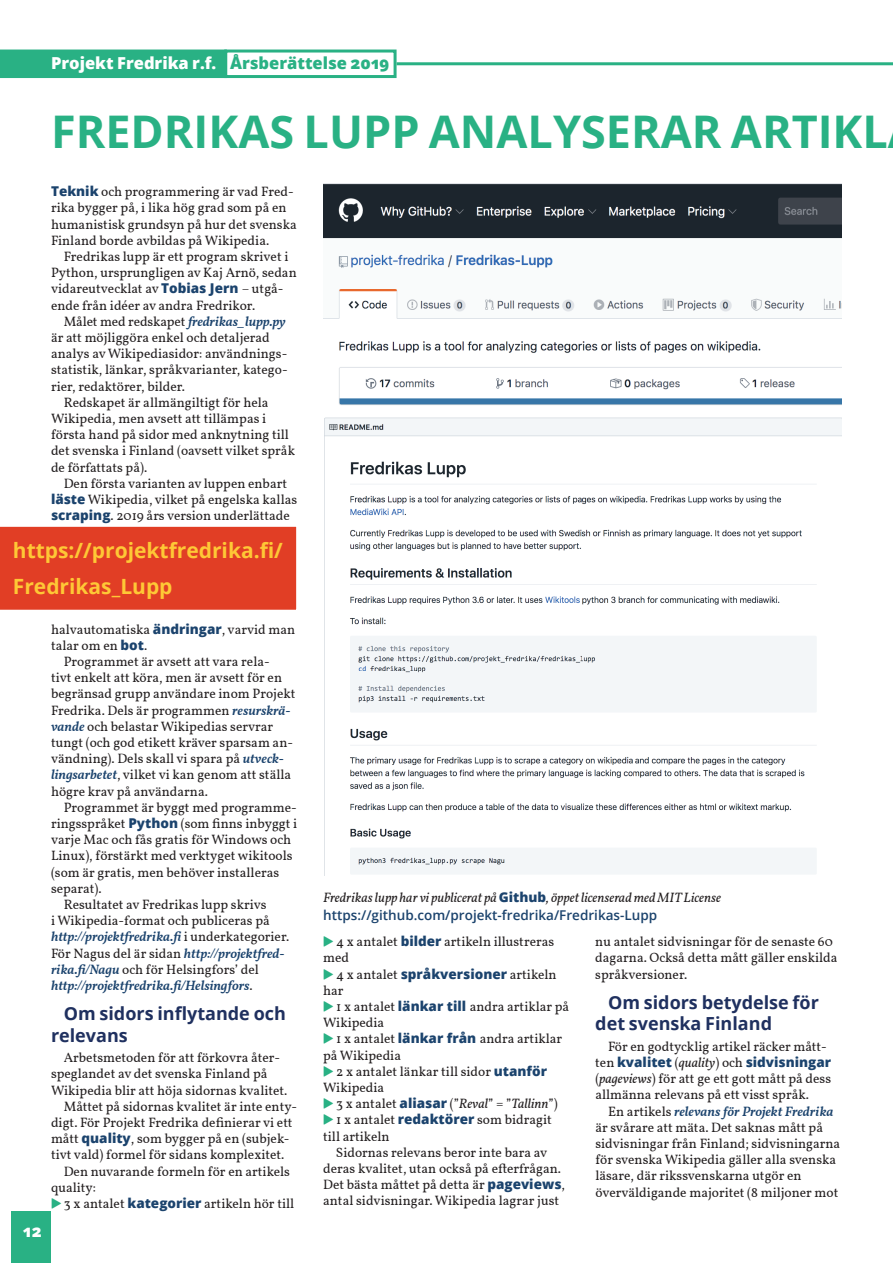
<style>
.page{position:relative;width:893px;height:1263px;background:#fff}
.page>*{position:absolute;margin:0;border:0;box-sizing:border-box;transform-origin:0 0}
.t1{font:700 45px "Open Sans";color:#29b184}
.t2{font:700 21px/36px "Open Sans";color:#fec836}
.t3{font:700 18px/21.6px "Open Sans";color:#1f305f}
.t4{font:800 16.5px "Open Sans";color:#fff}
.t5{font:13.5px/16.2px "Vollkorn";color:#231f20}
.t6{font:italic 600 13.5px "Vollkorn";color:#1b436d}
.t7{font:italic 13.5px "Vollkorn";color:#231f20}
.t8{font:600 13.5px "Open Sans";color:#1b436d}
.t9{font:800 13.5px "Open Sans";color:#1b436d}
.s1{color:#29b184}
.s2{font-family:"Open Sans";font-weight:800;color:#1b436d}
.s3{font-weight:600;font-style:italic;color:#1b436d}
.s4{font-weight:400;font-style:normal;color:#231f20}
.s5{font-family:"Open Sans";font-weight:800;font-style:normal;color:#1b436d}
.s6{font-style:italic}
.s7{font-family:"Vollkorn";font-weight:400;color:#231f20}
.s8{font-family:"Vollkorn";font-weight:400;font-style:italic;color:#231f20}
</style>
<div class="page">
<div style="left:224px;top:50px;width:173px;height:28px;border:3px solid #29b184"></div>
<div style="left:12px;top:1212px;width:39px;height:51px;background:#29b184"></div>
<div style="left:0;top:50px;width:227px;height:28px;background:#29b184"></div>
<hr style="left:397px;top:62px;width:496px;height:3px;background:#29b184">
<img style="left:323px;top:183px;width:519px;height:693px">
<div style="left:0;top:526px;width:297px;height:84px;background:#e13e25"></div>
<p class="t4" style="left:51px;top:50px;width:340px">Projekt Fredrika r.f. <span class="s1">Årsberättelse 2019</span></p>
<h1 class="t1" style="left:51px;top:99px;width:838px">FREDRIKAS LUPP ANALYSERAR ARTIKL</h1>
<p class="t5" style="left:51px;top:184px;width:247px"><span class="s2">Teknik</span> och programmering är vad Fred&shy;rika bygger på, i lika hög grad som på en humanistisk grundsyn på hur det svenska Finland borde avbildas på Wikipedia.</p>
<p class="t5" style="left:51px;top:249px;width:247px;text-indent:13px">Fredrikas lupp är ett program skrivet i Python, ursprungligen av Kaj Arnö, sedan vidareutvecklat av <span class="s2">Tobias Jern</span> – utgå&shy;ende från idéer av andra Fredrikor.</p>
<p class="t5" style="left:51px;top:313px;width:238px;text-indent:13px">Målet med redskapet <span class="s3">fredrikas_lupp.py </span>är att möjliggöra enkel och detaljerad analys av Wikipediasidor: användnings&shy;statistik, länkar, språkvarianter, katego&shy;rier, redaktörer, bilder.</p>
<p class="t5" style="left:51px;top:394px;width:245px;text-indent:13px">Redskapet är allmängiltigt för hela Wikipedia, men avsett att tillämpas i första hand på sidor med anknytning till det svenska i Finland (oavsett vilket språk de författats på).</p>
<p class="t5" style="left:51px;top:475px;width:248px;text-align:center">Den första varianten av luppen enbart <span class="s2">läste</span> Wikipedia, vilket på engelska kallas <span class="s2">scraping</span>. 2019 års version underlättade</p>
<h2 class="t2" style="left:13px;top:532px;width:272px">https://projektfredrika.fi/<br>Fredrikas_Lupp</h2>
<p class="t4" style="left:23px;top:1219px;width:20px">12</p>
<p class="t5" style="left:51px;top:621px;width:246px">halvautomatiska <span class="s2">ändringar</span>, varvid man</p>
<p class="t5" style="left:51px;top:637px;width:98px">talar om en <span class="s2">bot</span>.</p>
<p class="t5" style="left:64px;top:654px;width:207px">Programmet är avsett att vara rela-</p>
<p class="t5" style="left:51px;top:670px;width:233px">tivt enkelt att köra, men är avsett för en</p>
<p class="t5" style="left:51px;top:686px;width:246px">begränsad grupp användare inom Projekt</p>
<p class="t5" style="left:51px;top:702px;width:241px">Fredrika. Dels är programmen <span class="s3">resurskrä-</span></p>
<p class="t5" style="left:51px;top:718px;width:224px"><span class="s3">vande</span> och belastar Wikipedias servrar</p>
<p class="t5" style="left:51px;top:735px;width:244px">tungt (och god etikett kräver sparsam an-</p>
<p class="t5" style="left:51px;top:751px;width:234px">vändning). Dels skall vi spara på <span class="s3">utveck-</span></p>
<p class="t5" style="left:51px;top:767px;width:242px"><span class="s3">lingsarbetet</span>, vilket vi kan genom att ställa</p>
<p class="t5" style="left:51px;top:783px;width:158px">högre krav på användarna.</p>
<p class="t5" style="left:64px;top:799px;width:235px">Programmet är byggt med programme-</p>
<p class="t5" style="left:51px;top:816px;width:248px">ringsspråket <span class="s2">Python</span> (som finns inbyggt i</p>
<p class="t5" style="left:51px;top:832px;width:242px">varje Mac och fås gratis för Windows och</p>
<p class="t5" style="left:51px;top:848px;width:243px">Linux), förstärkt med verktyget wikitools</p>
<p class="t5" style="left:51px;top:864px;width:230px">(som är gratis, men behöver installeras</p>
<p class="t5" style="left:51px;top:880px;width:52px">separat).</p>
<p class="t5" style="left:64px;top:897px;width:204px">Resultatet av Fredrikas lupp skrivs</p>
<p class="t5" style="left:51px;top:913px;width:220px">i Wikipedia-format och publiceras på</p>
<p class="t6" style="left:51px;top:927px;width:240px">http://projektfredrika.fi<span class="s4">i underkategorier.</span></p>
<p class="t6" style="left:51px;top:943px;width:235px"><span class="s4">För Nagus del är sidan</span> http://projektfred-</p>
<p class="t5" style="left:51px;top:961px;width:209px"><span class="s3">rika.fi/Nagu</span> och för Helsingfors’ del</p>
<p class="t6" style="left:51px;top:975px;width:203px">http://projektfredrika.fi/Helsingfors<span class="s4">.</span></p>
<h3 class="t3" style="left:51px;top:1002px;width:236px;text-indent:13px">Om sidors inflytande och relevans</h3>
<p class="t5" style="left:64px;top:1050px;width:218px">Arbetsmetoden för att förkovra åter-</p>
<p class="t5" style="left:51px;top:1066px;width:218px">speglandet av det svenska Finland på</p>
<p class="t5" style="left:51px;top:1082px;width:238px">Wikipedia blir att höja sidornas kvalitet.</p>
<p class="t5" style="left:64px;top:1098px;width:235px">Måttet på sidornas kvalitet är inte enty-</p>
<p class="t5" style="left:51px;top:1115px;width:243px">digt. För Projekt Fredrika definierar vi ett</p>
<p class="t5" style="left:51px;top:1131px;width:240px">mått <span class="s2">quality</span>, som bygger på en (subjek-</p>
<p class="t5" style="left:51px;top:1147px;width:235px">tivt vald) formel för sidans komplexitet.</p>
<p class="t5" style="left:64px;top:1163px;width:228px">Den nuvarande formeln för en artikels</p>
<p class="t5" style="left:51px;top:1179px;width:47px">quality:</p>
<p class="t5" style="left:51px;top:1196px;width:245px"><span class="s1">▶</span> 3 x antalet <span class="s2">kategorier</span> artikeln hör till</p>
<p class="t7" style="left:323px;top:887px;width:399px">Fredrikas lupp har vi publicerat på <span class="s5">Github</span>, öppet licenserad med MIT License</p>
<p class="t8" style="left:323px;top:905px;width:336px">https://github.com/projekt-fredrika/Fredrikas-Lupp</p>
<p class="t5" style="left:323px;top:934px;width:233px"><span class="s1">▶</span> 4 x antalet <span class="s2">bilder</span> artikeln illustreras</p>
<p class="t5" style="left:323px;top:950px;width:27px">med</p>
<p class="t5" style="left:323px;top:966px;width:235px"><span class="s1">▶</span> 4 x antalet <span class="s2">språkversioner</span> artikeln</p>
<p class="t5" style="left:323px;top:982px;width:22px">har</p>
<p class="t5" style="left:323px;top:999px;width:248px"><span class="s1">▶</span> 1 x antalet <span class="s2">länkar till</span> andra artiklar på</p>
<p class="t5" style="left:323px;top:1015px;width:63px">Wikipedia</p>
<p class="t5" style="left:323px;top:1031px;width:241px"><span class="s1">▶</span> 1 x antalet <span class="s2">länkar från</span> andra artiklar</p>
<p class="t5" style="left:323px;top:1047px;width:79px">på Wikipedia</p>
<p class="t5" style="left:323px;top:1063px;width:225px"><span class="s1">▶</span> 2 x antalet länkar till sidor <span class="s2">utanför</span></p>
<p class="t5" style="left:323px;top:1080px;width:63px">Wikipedia</p>
<p class="t5" style="left:323px;top:1096px;width:236px"><span class="s1">▶</span> 3 x antalet <span class="s2">aliasar</span> (”<span class="s6">Reval</span>” = ”<span class="s6">Tallinn</span>”)</p>
<p class="t5" style="left:323px;top:1112px;width:230px"><span class="s1">▶</span> 1 x antalet <span class="s2">redaktörer</span> som bidragit</p>
<p class="t5" style="left:323px;top:1128px;width:68px">till artikeln</p>
<p class="t5" style="left:336px;top:1144px;width:213px">Sidornas relevans beror inte bara av</p>
<p class="t5" style="left:323px;top:1161px;width:239px">deras kvalitet, utan också på efterfrågan.</p>
<p class="t5" style="left:323px;top:1177px;width:243px">Det bästa måttet på detta är <span class="s2">pageviews</span>,</p>
<p class="t5" style="left:323px;top:1193px;width:238px">antal sidvisningar. Wikipedia lagrar just</p>
<p class="t5" style="left:595px;top:934px;width:244px">nu antalet sidvisningar för de senaste 60 dagarna. Också detta mått gäller enskilda språkversioner.</p>
<h3 class="t3" style="left:595px;top:991px;width:225px;text-indent:13px">Om sidors betydelse för det svenska Finland</h3>
<p class="t5" style="left:608px;top:1038px;width:220px">För en godtycklig artikel räcker mått-</p>
<p class="t9" style="left:595px;top:1052px;width:237px"><span class="s7">ten</span> kvalitet <span class="s7">(</span><span class="s8">quality</span><span class="s7">) och</span> sidvisningar</p>
<p class="t5" style="left:595px;top:1071px;width:237px">(<span class="s6">pageviews</span>) för att ge ett gott mått på dess allmänna relevans på ett visst språk.</p>
<p class="t5" style="left:595px;top:1103px;width:246px;text-indent:13px">En artikels <span class="s3">relevans för Projekt Fredrika </span>är svårare att mäta. Det saknas mått på sidvisningar från Finland; sidvisningarna för svenska Wikipedia gäller alla svenska läsare, där rikssvenskarna utgör en överväldigande majoritet (8 miljoner mot</p>
</div>
